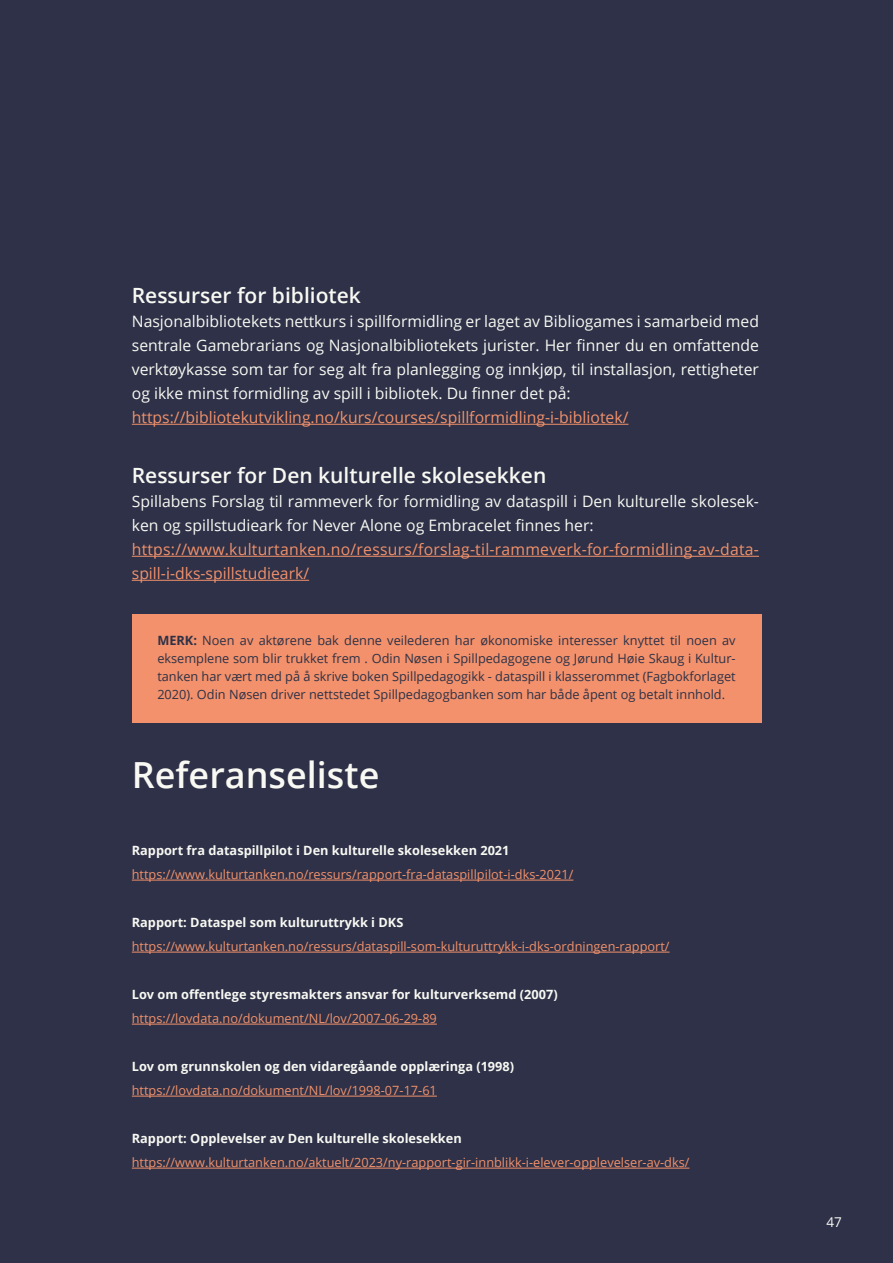
<style>
.page{position:relative;width:893px;height:1263px;background:#2e3147}
.page>*{position:absolute;margin:0;border:0;box-sizing:border-box;transform-origin:0 0}
.t1{font:600 36px "Open Sans";color:#f8f9f3}
.t2{font:600 21px "Open Sans";color:#f8f9f3}
.t3{font:15.75px/24px "Open Sans";color:#f8f9f3;text-align:justify}
.t4{font:15.75px/24px "Open Sans";color:#f2916b}
.t5{font:13.5px "Open Sans";color:#f8f9f3}
.t6{font:12.75px "Open Sans";color:#f2916b}
.t7{font:12.75px/18px "Open Sans";color:#2e3147;text-align:justify}
.t8{font:700 12.75px "Open Sans";color:#f8f9f3}
.s1{font-weight:700}
</style>
<div class="page">
<hr style="left:132px;top:424px;width:496px;height:1px;background:#f2916b">
<hr style="left:132px;top:556px;width:627px;height:1px;background:#f2916b">
<hr style="left:132px;top:580px;width:177px;height:1px;background:#f2916b">
<div style="left:132px;top:614px;width:629px;height:108px;background:#f2916b"></div>
<hr style="left:132px;top:880px;width:441px;height:1px;background:#f2916b">
<hr style="left:132px;top:952px;width:538px;height:1px;background:#f2916b">
<hr style="left:132px;top:1024px;width:305px;height:1px;background:#f2916b">
<hr style="left:132px;top:1096px;width:305px;height:1px;background:#f2916b">
<hr style="left:132px;top:1168px;width:557px;height:1px;background:#f2916b">
<h2 class="t2" style="left:132px;top:281px;width:231px">Ressurser for bibliotek</h2>
<p class="t3" style="left:132px;top:309px;width:629px">Nasjonalbibliotekets nettkurs i spillformidling er laget av Bibliogames i samarbeid med sentrale Gamebrarians og Nasjonalbibliotekets jurister. Her finner du en omfattende verktøykasse som tar for seg alt fra planlegging og innkjøp, til installasjon, rettigheter og ikke minst formidling av spill i bibliotek. Du finner det på:</p>
<p class="t4" style="left:132px;top:405px;width:498px">https://bibliotekutvikling.no/kurs/courses/spillformidling-i-bibliotek/</p>
<h2 class="t2" style="left:132px;top:461px;width:416px">Ressurser for Den kulturelle skolesekken</h2>
<p class="t3" style="left:132px;top:489px;width:629px">Spillabens Forslag til rammeverk for formidling av dataspill i Den kulturelle skolesek&shy;ken og spillstudieark for Never Alone og Embracelet finnes her:</p>
<p class="t4" style="left:132px;top:537px;width:629px">https://www.kulturtanken.no/ressurs/forslag-til-rammeverk-for-formidling-av-data&shy;spill-i-dks-spillstudieark/</p>
<p class="t7" style="left:157px;top:631px;width:580px"><span class="s1">MERK:</span> Noen av aktørene bak denne veilederen har økonomiske interesser knyttet til noen av eksemplene som blir trukket frem . Odin Nøsen i Spillpedagogene og Jørund Høie Skaug i Kultur&shy;tanken har vært med på å skrive boken Spillpedagogikk - dataspill i klasserommet (Fagbokforlaget 2020). Odin Nøsen driver nettstedet Spillpedagogbanken som har både åpent og betalt innhold.</p>
<h1 class="t1" style="left:132px;top:750px;width:249px">Referanseliste</h1>
<p class="t8" style="left:132px;top:841px;width:379px">Rapport fra dataspillpilot i Den kulturelle skolesekken 2021</p>
<p class="t6" style="left:132px;top:866px;width:443px">https://www.kulturtanken.no/ressurs/rapport-fra-dataspillpilot-i-dks-2021/</p>
<p class="t8" style="left:132px;top:913px;width:273px">Rapport: Dataspel som kulturuttrykk i DKS</p>
<p class="t6" style="left:132px;top:938px;width:539px">https://www.kulturtanken.no/ressurs/dataspill-som-kulturuttrykk-i-dks-ordningen-rapport/</p>
<p class="t8" style="left:132px;top:985px;width:427px">Lov om offentlege styresmakters ansvar for kulturverksemd (2007)</p>
<p class="t6" style="left:132px;top:1010px;width:307px">https://lovdata.no/dokument/NL/lov/2007-06-29-89</p>
<p class="t8" style="left:132px;top:1057px;width:384px">Lov om grunnskolen og den vidaregåande opplæringa (1998)</p>
<p class="t6" style="left:132px;top:1082px;width:307px">https://lovdata.no/dokument/NL/lov/1998-07-17-61</p>
<p class="t8" style="left:132px;top:1129px;width:331px">Rapport: Opplevelser av Den kulturelle skolesekken</p>
<p class="t6" style="left:132px;top:1154px;width:559px">https://www.kulturtanken.no/aktuelt/2023/ny-rapport-gir-innblikk-i-elever-opplevelser-av-dks/</p>
<p class="t5" style="left:826px;top:1213px;width:17px">47</p>
</div>
